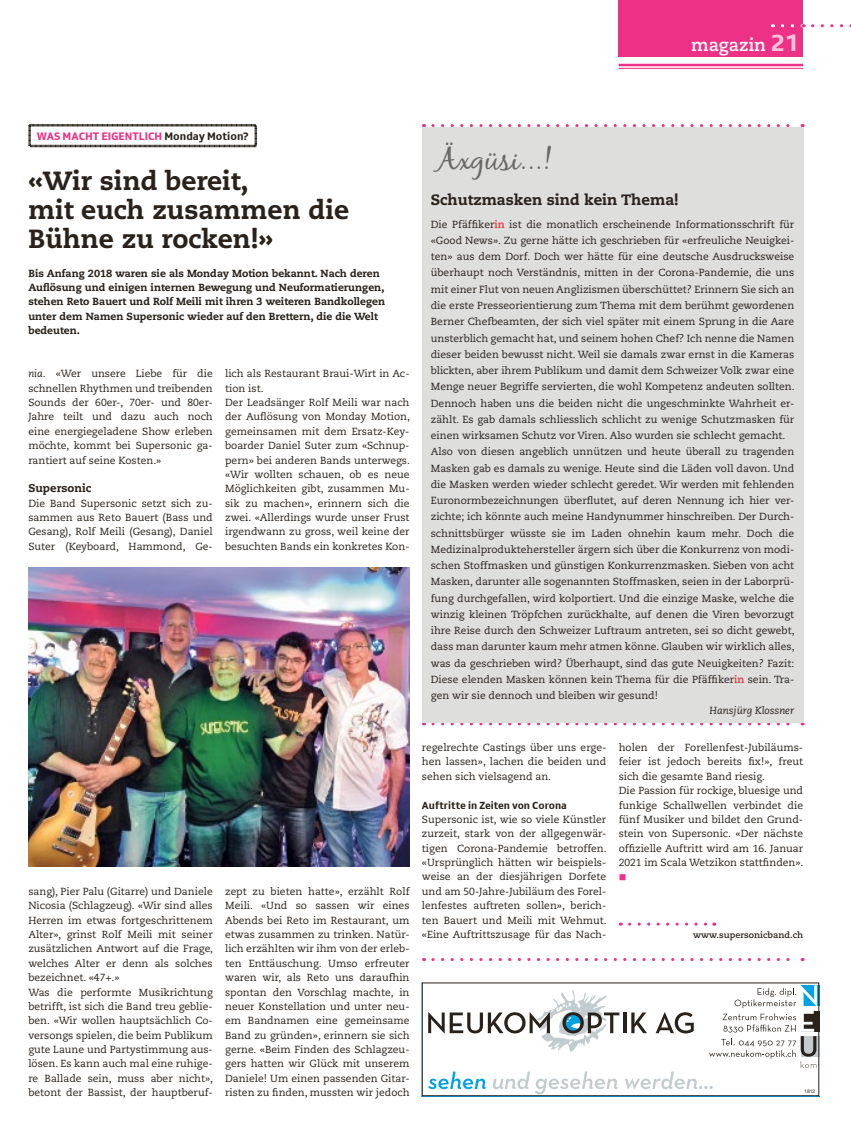
<style>
.page{position:relative;width:851px;height:1134px;background:#fff}
.page>*{position:absolute;margin:0;border:0;box-sizing:border-box;transform-origin:0 0}
.t1{font:30px "Black Jack";color:#6a6864}
.t2{font:800 26.25px/28.8px "Caecilia";color:#29211a}
.t3{font:700 17.5px "Caecilia";color:#fff}
.t4{font:800 15px "Caecilia";color:#29211a}
.t5{font:700 11.25px "SRGSSR Type";color:#ed3186}
.t6{font:800 11.25px "Caecilia";color:#29211a}
.t7{font:700 10.62px "SRGSSR Type";color:#29211a}
.t8{font:10.25px/14.4px "Caecilia";color:#29211a}
.t9{font:800 10.25px/14.4px "Caecilia";color:#29211a}
.t10{font:italic 10.25px "Caecilia";color:#29211a}
.t11{font:10.25px "Wingdings";color:#ed3186}
.t12{font:700 8.75px "Caecilia";color:#29211a}
.t13{font:5px "Helvetica Neue LT";color:#29211a}
.s1{font-family:"SRGSSR Type";font-size:25px;color:#f8c3da}
.s2{color:#29211a}
.s3{font-style:italic}
.s4{font-weight:700;color:#e5323d}
</style>
<div class="page">
<div style="left:618px;top:0;width:185px;height:57px;background:#ed3186"></div>
<svg style="left:782px;top:24px;width:22px;height:3px"></svg>
<svg style="left:812px;top:24px;width:39px;height:3px"></svg>
<hr style="left:618px;top:64px;width:185px;height:2px;background:#ed3186">
<hr style="left:618px;top:68px;width:185px;height:1px;background:#ed3186">
<svg style="left:428px;top:985px;width:389px;height:109px"></svg>
<div style="left:422px;top:983px;width:397px;height:113px;border:1px solid #29211a"></div>
<svg style="left:629px;top:922px;width:85px;height:4px"></svg>
<svg style="left:28px;top:124px;width:229px;height:24px"></svg>
<img style="left:28px;top:567px;width:382px;height:300px">
<svg style="left:433px;top:124px;width:370px;height:3px"></svg>
<svg style="left:433px;top:722px;width:370px;height:3px"></svg>
<svg style="left:433px;top:958px;width:370px;height:3px"></svg>
<div style="left:422px;top:127px;width:381px;height:595px;background:#dededd"></div>
<h3 class="t3" style="left:691px;top:34px;width:110px">magazin <span class="s1">21</span></h3>
<p class="t5" style="left:37px;top:129px;width:213px">WAS MACHT EIGENTLICH <span class="s2">Monday Motion?</span></p>
<h2 class="t2" style="left:28px;top:167px;width:322px">«Wir sind bereit,<br>mit euch zusammen die<br>Bühne zu rocken!»</h2>
<p class="t9" style="left:28px;top:266px;width:358px">Bis Anfang 2018 waren sie als Monday Motion bekannt. Nach deren Auflösung und einigen internen Bewegung und Neuformatierungen, stehen Reto Bauert und Rolf Meili mit ihren 3 weiteren Bandkollegen unter dem Namen Supersonic wieder auf den Brettern, die die Welt bedeuten.</p>
<p class="t8" style="left:28px;top:367px;width:186px"><span class="s3">nia.</span> «Wer unsere Liebe für die schnellen Rhythmen und treibenden<br>Sounds der 60er-, 70er- und 80er-<br>Jahre teilt und dazu auch noch eine energiegeladene Show erleben möchte, kommt bei Supersonic ga&shy;rantiert auf seine Kosten.»</p>
<p class="t6" style="left:28px;top:481px;width:65px">Supersonic</p>
<p class="t8" style="left:28px;top:496px;width:186px;text-align:justify">Die Band Supersonic setzt sich zu&shy;sammen aus Reto Bauert (Bass und Gesang), Rolf Meili (Gesang), Daniel Suter (Keyboard, Hammond, Ge-</p>
<p class="t8" style="left:225px;top:367px;width:186px">lich als Restaurant Braui-Wirt in Ac&shy;tion ist.<br>Der Leadsänger Rolf Meili war nach der Auflösung von Monday Motion, gemeinsamen mit dem Ersatz-Key&shy;boarder Daniel Suter zum «Schnup&shy;pern» bei anderen Bands unterwegs. «Wir wollten schauen, ob es neue<br>Möglichkeiten gibt, zusammen Mu&shy;sik zu machen», erinnern sich die zwei. «Allerdings wurde unser Frust irgendwann zu gross, weil keine der besuchten Bands ein konkretes Kon-</p>
<p class="t8" style="left:28px;top:884px;width:186px">sang), Pier Palu (Gitarre) und Daniele Nicosia (Schlagzeug). «Wir sind alles Herren im etwas fortgeschrittenem Alter», grinst Rolf Meili mit seiner zusätzlichen Antwort auf die Frage, welches Alter er denn als solches bezeichnet. «47+.»<br>Was die performte Musikrichtung betrifft, ist sich die Band treu geblie&shy;ben. «Wir wollen hauptsächlich Co&shy;versongs spielen, die beim Publikum gute Laune und Partystimmung aus&shy;lösen. Es kann auch mal eine ruhige&shy;re Ballade sein, muss aber nicht», betont der Bassist, der hauptberuf-</p>
<p class="t8" style="left:225px;top:884px;width:186px;text-align:justify">zept zu bieten hatte», erzählt Rolf Meili. «Und so sassen wir eines Abends bei Reto im Restaurant, um etwas zusammen zu trinken. Natür&shy;lich erzählten wir ihm von der erleb&shy;ten Enttäuschung. Umso erfreuter waren wir, als Reto uns daraufhin spontan den Vorschlag machte, in neuer Konstellation und unter neu&shy;em Bandnamen eine gemeinsame Band zu gründen», erinnern sie sich gerne. «Beim Finden des Schlagzeu&shy;gers hatten wir Glück mit unserem Daniele! Um einen passenden Gitar&shy;risten zu finden, mussten wir jedoch</p>
<h1 class="t1" style="left:436px;top:141px;width:117px">Äxgüsi...!</h1>
<h3 class="t4" style="left:431px;top:190px;width:249px">Schutzmasken sind kein Thema!</h3>
<p class="t8" style="left:431px;top:216px;width:365px;line-height:16.2px">Die Pfäffiker<span class="s4">in</span> ist die monatlich erscheinende Informationsschrift für «Good News». Zu gerne hätte ich geschrieben für «erfreuliche Neuigkei&shy;ten» aus dem Dorf. Doch wer hätte für eine deutsche Ausdrucksweise überhaupt noch Verständnis, mitten in der Corona-Pandemie, die uns mit einer Flut von neuen Anglizismen überschüttet? Erinnern Sie sich an die erste Presseorientierung zum Thema mit dem berühmt gewordenen Berner Chefbeamten, der sich viel später mit einem Sprung in die Aare unsterblich gemacht hat, und seinem hohen Chef? Ich nenne die Namen dieser beiden bewusst nicht. Weil sie damals zwar ernst in die Kameras blickten, aber ihrem Publikum und damit dem Schweizer Volk zwar eine Menge neuer Begriffe servierten, die wohl Kompetenz andeuten sollten.<br>Dennoch haben uns die beiden nicht die ungeschminkte Wahrheit er&shy;zählt. Es gab damals schliesslich schlicht zu wenige Schutzmasken für einen wirksamen Schutz vor Viren. Also wurden sie schlecht gemacht.<br>Also von diesen angeblich unnützen und heute überall zu tragenden Masken gab es damals zu wenige. Heute sind die Läden voll davon. Und die Masken werden wieder schlecht geredet. Wir werden mit fehlenden Euronormbezeichnungen überflutet, auf deren Nennung ich hier ver&shy;zichte; ich könnte auch meine Handynummer hinschreiben. Der Durch&shy;schnittsbürger wüsste sie im Laden ohnehin kaum mehr. Doch die Medizinalproduktehersteller ärgern sich über die Konkurrenz von modi&shy;schen Stoffmasken und günstigen Konkurrenzmasken. Sieben von acht Masken, darunter alle sogenannten Stoffmasken, seien in der Laborprü&shy;fung durchgefallen, wird kolportiert. Und die einzige Maske, welche die winzig kleinen Tröpfchen zurückhalte, auf denen die Viren bevorzugt ihre Reise durch den Schweizer Luftraum antreten, sei so dicht gewebt, dass man darunter kaum mehr atmen könne. Glauben wir wirklich alles, was da geschrieben wird? Überhaupt, sind das gute Neuigkeiten? Fazit:<br>Diese elenden Masken können kein Thema für die Pfäffiker<span class="s4">in</span> sein. Tra&shy;gen wir sie dennoch und bleiben wir gesund!</p>
<p class="t10" style="left:709px;top:705px;width:86px">Hansjürg Klossner</p>
<p class="t8" style="left:422px;top:740px;width:186px;text-align:justify">regelrechte Castings über uns erge&shy;hen lassen», lachen die beiden und sehen sich vielsagend an.</p>
<p class="t7" style="left:422px;top:799px;width:146px">Auftritte in Zeiten von Corona</p>
<p class="t8" style="left:422px;top:812px;width:186px;text-align:justify">Supersonic ist, wie so viele Künstler zurzeit, stark von der allgegenwär&shy;tigen Corona-Pandemie betroffen. «Ursprünglich hätten wir beispiels&shy;weise an der diesjährigen Dorfete und am 50-Jahre-Jubiläum des Forel&shy;lenfestes auftreten sollen», berich&shy;ten Bauert und Meili mit Wehmut. «Eine Auftrittszusage für das Nach-</p>
<p class="t8" style="left:618px;top:740px;width:186px">holen der Forellenfest-Jubiläums&shy;feier ist jedoch bereits fix!», freut sich die gesamte Band riesig.<br>Die Passion für rockige, bluesige und funkige Schallwellen verbindet die fünf Musiker und bildet den Grund&shy;stein von Supersonic. «Der nächste offizielle Auftritt wird am 16. Januar 2021 im Scala Wetzikon stattfinden».</p>
<p class="t11" style="left:618px;top:872px;width:9px">■</p>
<p class="t12" style="left:693px;top:930px;width:111px">www.supersonicband.ch</p>
<p class="t13" style="left:804px;top:1088px;width:13px">1812</p>
</div>
